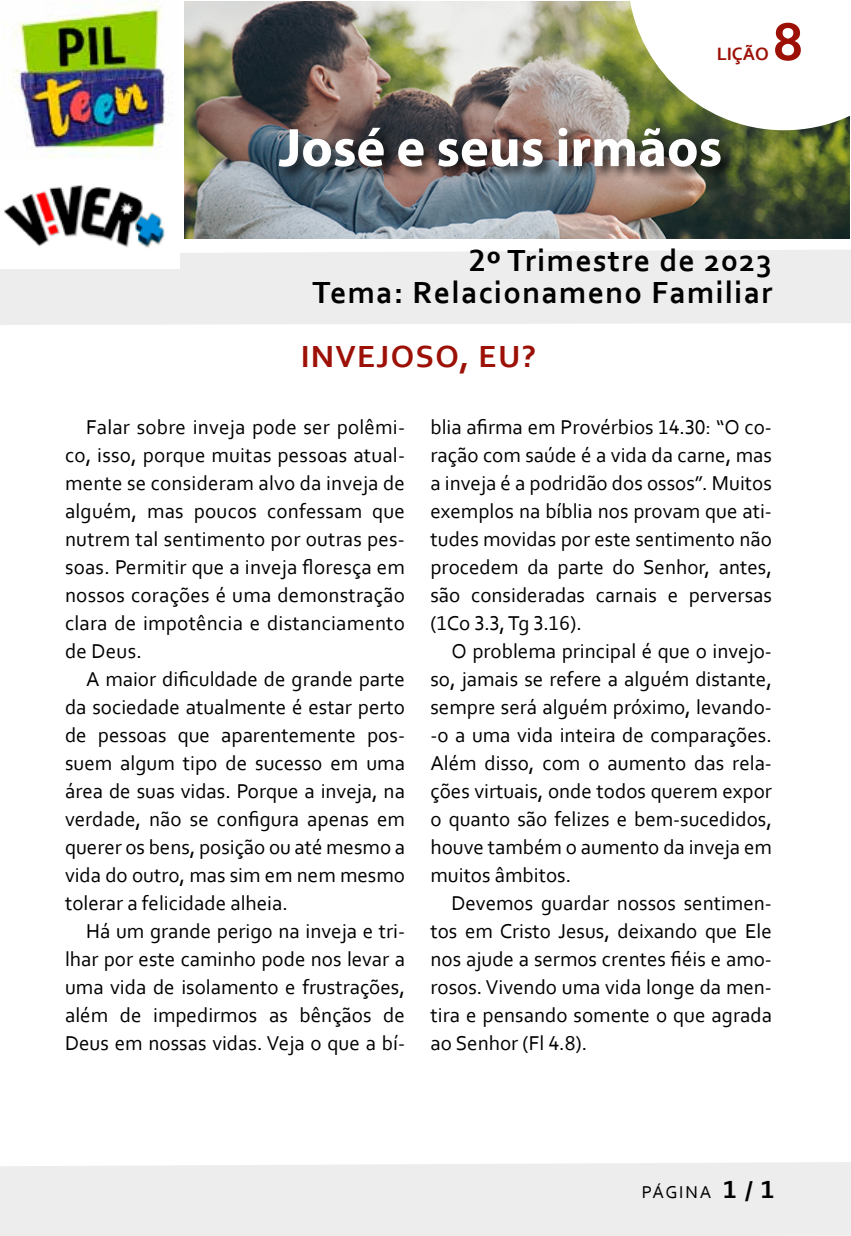
<style>
.page{position:relative;width:851px;height:1236px;background:#fff}
.page>*{position:absolute;margin:0;border:0;box-sizing:border-box;transform-origin:0 0}
.t1{font:700 56.2px "Corbel";color:#9c1006}
.t2{font:700 54.6px "Myriad Pro";color:#fff}
.t3{font:700 32px/32px "Corbel";letter-spacing:.04em;color:#000;text-align:right}
.t4{font:700 32px "Corbel";letter-spacing:.04em;color:#9c1006}
.t5{font:21px/28px "Corbel";color:#000;text-align:justify}
.t6{font:700 18.8px "Corbel";color:#9c1006}
.t7{font:18px "Corbel";letter-spacing:.1em;color:#000}
.s1{font-weight:700;font-size:26px}
</style>
<div class="page">
<div style="left:0;top:250px;width:850px;height:75px;background:#ededed"></div>
<div style="left:0;top:1162px;width:850px;height:74px;background:#ededed"></div>
<img style="left:13px;top:0;width:160px;height:158px">
<img style="left:0;top:185px;width:179px;height:84px">
<img style="left:184px;top:1px;width:665px;height:237px">
<div style="left:277px;top:126px;width:457px;height:56px;background:#000;opacity:.75"></div>
<svg style="left:627px;top:1px;width:223px;height:129px"></svg>
<h1 class="t1" style="left:772px;top:7px;width:33px">8</h1>
<p class="t6" style="left:716px;top:42px;width:54px">LIÇÃO</p>
<h2 class="t2" style="left:279px;top:112px;width:445px">José e seus irmãos</h2>
<h3 class="t3" style="left:312px;top:244px;width:461px">2º Trimestre de 2023<br>Tema: Relacionameno Familiar</h3>
<h3 class="t4" style="left:301px;top:337px;width:237px">INVEJOSO, EU?</h3>
<p class="t5" style="left:65px;top:413px;width:341px;text-indent:21px">Falar sobre inveja pode ser polêmi&shy;co, isso, porque muitas pessoas atual&shy;mente se consideram alvo da inveja de alguém, mas poucos confessam que nutrem tal sentimento por outras pes&shy;soas. Permitir que a inveja floresça em nossos corações é uma demonstração clara de impotência e distanciamento de Deus.</p>
<p class="t5" style="left:65px;top:664px;width:341px;text-indent:21px">A maior dificuldade de grande parte da sociedade atualmente é estar perto de pessoas que aparentemente pos&shy;suem algum tipo de sucesso em uma área de suas vidas. Porque a inveja, na verdade, não se configura apenas em querer os bens, posição ou até mesmo a vida do outro, mas sim em nem mesmo tolerar a felicidade alheia.</p>
<p class="t5" style="left:65px;top:916px;width:341px;text-indent:21px">Há um grande perigo na inveja e tri&shy;lhar por este caminho pode nos levar a uma vida de isolamento e frustrações, além de impedirmos as bênçãos de Deus em nossas vidas. Veja o que a bí-</p>
<p class="t5" style="left:430px;top:413px;width:343px">blia afirma em Provérbios 14.30: “O co&shy;ração com saúde é a vida da carne, mas a inveja é a podridão dos ossos”. Muitos exemplos na bíblia nos provam que ati&shy;tudes movidas por este sentimento não procedem da parte do Senhor, antes, são consideradas carnais e perversas (1Co 3.3, Tg 3.16).</p>
<p class="t5" style="left:430px;top:636px;width:343px;text-indent:21px">O problema principal é que o invejo&shy;so, jamais se refere a alguém distante, sempre será alguém próximo, levando--o a uma vida inteira de comparações.<br>Além disso, com o aumento das rela&shy;ções virtuais, onde todos querem expor o quanto são felizes e bem-sucedidos, houve também o aumento da inveja em muitos âmbitos.</p>
<p class="t5" style="left:430px;top:888px;width:343px;text-indent:21px">Devemos guardar nossos sentimen&shy;tos em Cristo Jesus, deixando que Ele nos ajude a sermos crentes fiéis e amo&shy;rosos. Vivendo uma vida longe da men&shy;tira e pensando somente o que agrada ao Senhor (Fl 4.8).</p>
<p class="t7" style="left:641px;top:1181px;width:134px">PÁGINA <span class="s1">1 / 1</span></p>
</div>
